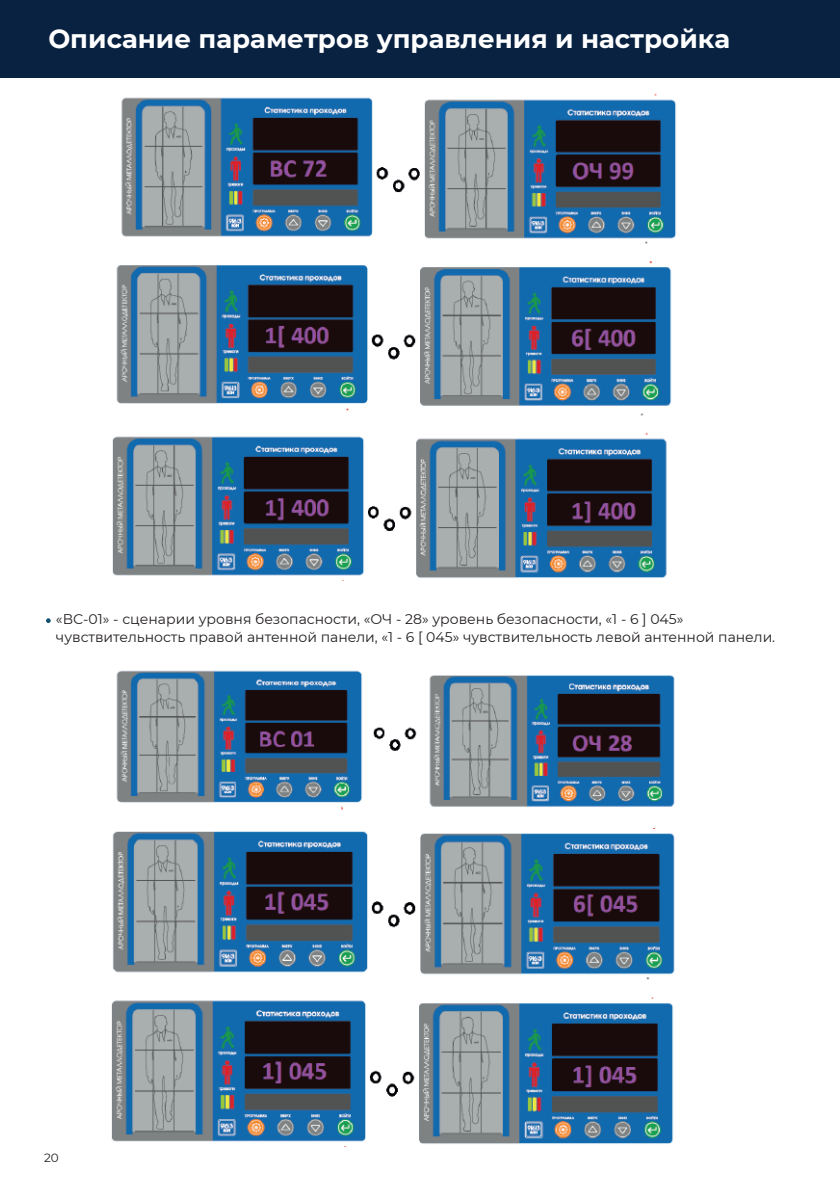
<style>
.page{position:relative;width:840px;height:1191px;background:#fff}
.page>*{position:absolute;margin:0;border:0;box-sizing:border-box;transform-origin:0 0}
.t1{font:700 26px "Montserrat";color:#fff}
.t2{font:14px/18px "Montserrat";color:#231f20}
.t3{font:12px "Montserrat";color:#231f20}
</style>
<div class="page">
<div style="left:0;top:0;width:839px;height:78px;background:#092241"></div>
<svg style="left:46px;top:618px;width:5px;height:5px"></svg>
<img style="left:112px;top:93px;width:564px;height:488px">
<img style="left:111px;top:670px;width:564px;height:474px">
<h1 class="t1" style="left:48px;top:20px;width:683px">Описание параметров управления и настройка</h1>
<p class="t2" style="left:56px;top:609px;width:720px">«ВС-01» - сценарии уровня безопасности, «ОЧ - 28» уровень безопасности, «1 - 6 ] 045» чувствительность правой антенной панели, «1 - 6 [ 045» чувствительность левой антенной панели.</p>
<p class="t3" style="left:44px;top:1149px;width:16px">20</p>
</div>
